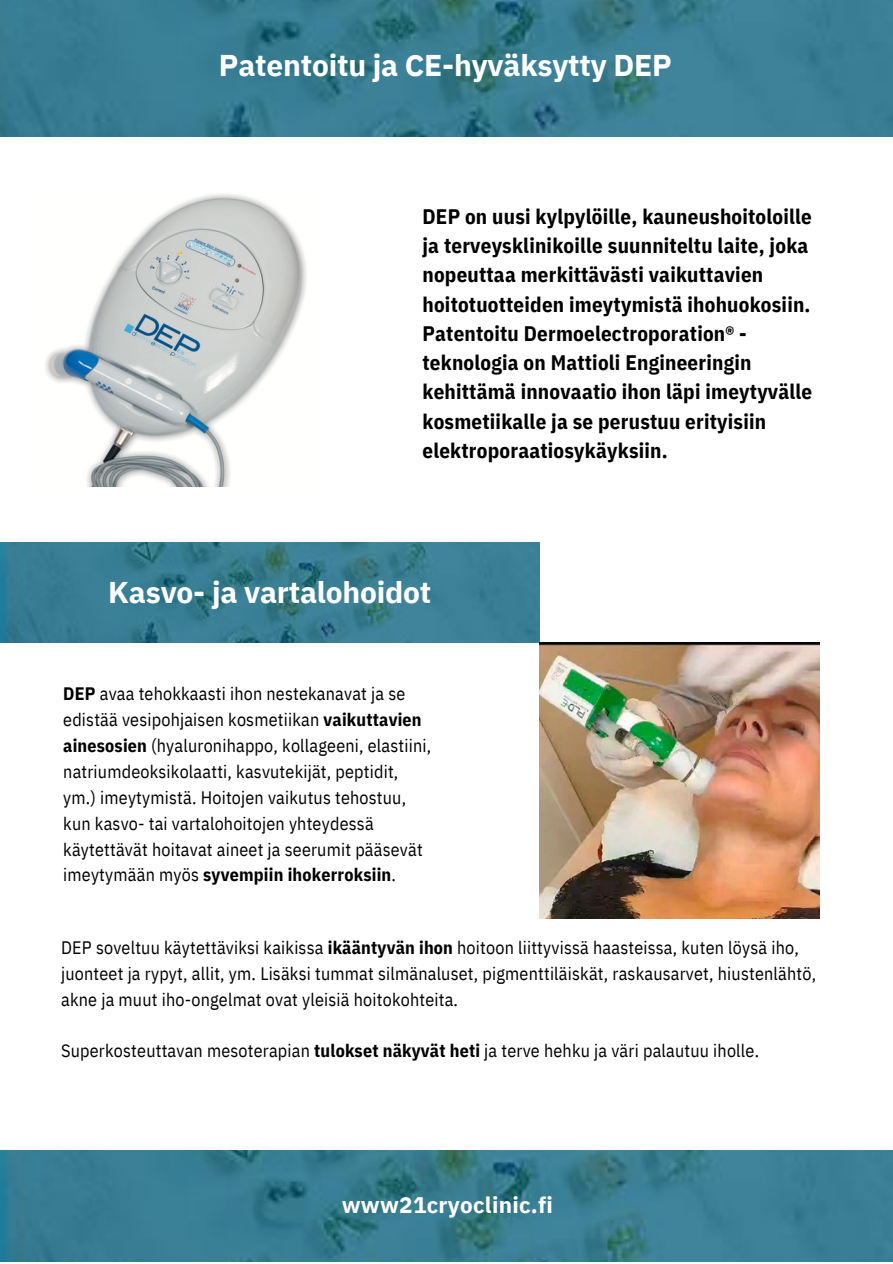
<style>
.page{position:relative;width:893px;height:1264px;background:#fff}
.page>*{position:absolute;margin:0;border:0;box-sizing:border-box;transform-origin:0 0}
.t1{font:700 30px "IBM Plex Sans";letter-spacing:-.005em;color:#fff}
.t2{font:700 22.5px "IBM Plex Sans";letter-spacing:.01em;color:#fff}
.t3{font:700 21px/29.2px "IBM Plex Sans Cond";letter-spacing:.01em;color:#000}
.t4{font:18px/25.8px "IBM Plex Sans Cond";letter-spacing:.01em;color:#000}
.s1{font-weight:700}
</style>
<div class="page">
<img style="left:45px;top:194px;width:262px;height:293px">
<img style="left:0;top:1px;width:892px;height:136px">
<img style="left:0;top:1150px;width:892px;height:111px">
<img style="left:0;top:542px;width:540px;height:100px">
<img style="left:539px;top:642px;width:280px;height:276px">
<p class="t1" style="left:219px;top:45px;width:454px">Patentoitu ja CE-hyväksytty DEP</p>
<p class="t3" style="left:422px;top:201px;width:391px">DEP on uusi kylpylöille, kauneushoitoloille ja terveysklinikoille suunniteltu laite, joka nopeuttaa merkittävästi vaikuttavien hoitotuotteiden imeytymistä ihohuokosiin.<br>Patentoitu Dermoelectroporation® - teknologia on Mattioli Engineeringin kehittämä innovaatio ihon läpi imeytyvälle kosmetiikalle ja se perustuu erityisiin elektroporaatiosykäyksiin.</p>
<p class="t1" style="left:108px;top:572px;width:324px">Kasvo- ja vartalohoidot</p>
<p class="t4" style="left:63px;top:680px;width:369px"><span class="s1">DEP</span> avaa tehokkaasti ihon nestekanavat ja se edistää vesipohjaisen kosmetiikan <span class="s1">vaikuttavien ainesosien</span> (hyaluronihappo, kollageeni, elastiini, natriumdeoksikolaatti, kasvutekijät, peptidit, ym.) imeytymistä. Hoitojen vaikutus tehostuu, kun kasvo- tai vartalohoitojen yhteydessä käytettävät hoitavat aineet ja seerumit pääsevät imeytymään myös <span class="s1">syvempiin ihokerroksiin</span>.</p>
<p class="t4" style="left:61px;top:934px;width:756px">DEP soveltuu käytettäviksi kaikissa <span class="s1">ikääntyvän ihon</span> hoitoon liittyvissä haasteissa, kuten löysä iho, juonteet ja rypyt, allit, ym. Lisäksi tummat silmänaluset, pigmenttiläiskät, raskausarvet, hiustenlähtö, akne ja muut iho-ongelmat ovat yleisiä hoitokohteita.</p>
<p class="t4" style="left:61px;top:1037px;width:699px">Superkosteuttavan mesoterapian <span class="s1">tulokset näkyvät heti</span> ja terve hehku ja väri palautuu iholle.</p>
<p class="t2" style="left:342px;top:1190px;width:212px">www21cryoclinic.fi</p>
</div>
